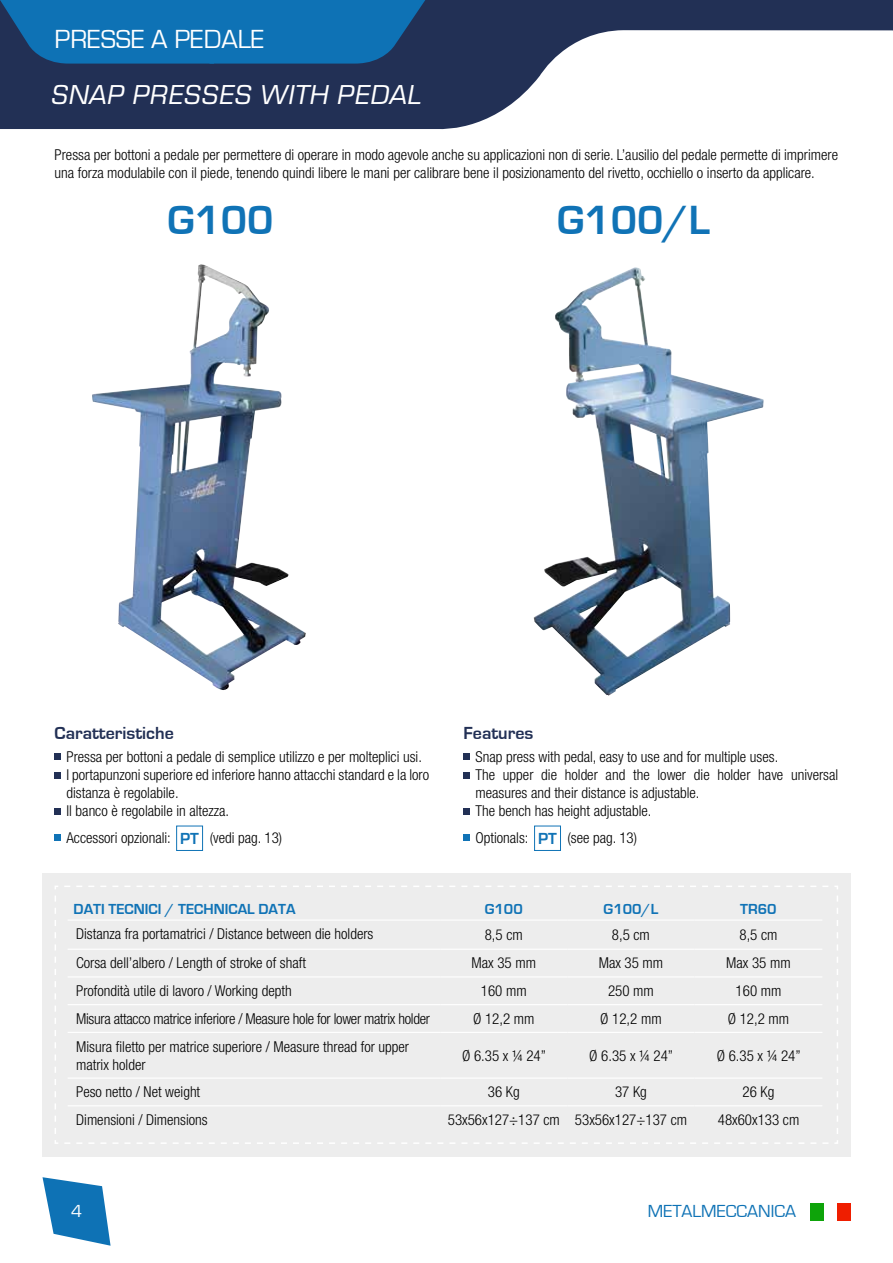
<style>
.page{position:relative;width:893px;height:1263px;background:#fff}
.page>*{position:absolute;margin:0;border:0;box-sizing:border-box;transform-origin:0 0}
.t1{font:700 42px "Eurostile";color:#1073b6}
.t2{font:italic 27px "Eurostile BQ";letter-spacing:.02em;color:#fff}
.t3{font:27px "Eurostile";color:#fff}
.t4{font:700 18px "Eurostile";color:#223055}
.t5{font:18px "Eurostile";color:#0e72b5}
.t6{font:18px "Eurostile";color:#fff}
.t7{font:700 16.5px "Eurostile";color:#1073b6}
.t8{font:300 condensed 15px/18px "Helvetica Neue LT Std";color:#000}
.t9{font:300 condensed 15px "Helvetica Neue LT Std";letter-spacing:-.02em;color:#000}
.t10{font:700 15px "Eurostile";color:#1073b6}
</style>
<div class="page">
<svg style="left:43px;top:1177px;width:68px;height:69px"></svg>
<div style="left:811px;top:1202px;width:13px;height:18px;background:#0ea40a"></div>
<div style="left:837px;top:1202px;width:13px;height:18px;background:#ef1e00"></div>
<svg style="left:0;top:0;width:893px;height:130px;fill:#223055"></svg>
<svg style="left:0;top:0;width:434px;height:64px;background:#1069a8"></svg>
<div style="left:42px;top:873px;width:808px;height:283px;background:#ededed"></div>
<svg style="left:55px;top:886px;width:783px;height:258px"></svg>
<div style="left:534px;top:826px;width:27px;height:25px;border:1px solid #1073b6"></div>
<div style="left:176px;top:826px;width:27px;height:25px;border:1px solid #1073b6"></div>
<div style="left:55px;top:753px;width:6px;height:7px;background:#223055"></div>
<div style="left:464px;top:753px;width:6px;height:7px;background:#223055"></div>
<div style="left:55px;top:772px;width:6px;height:7px;background:#223055"></div>
<div style="left:464px;top:772px;width:6px;height:7px;background:#223055"></div>
<svg style="left:55px;top:808px;width:6px;height:6px"></svg>
<div style="left:55px;top:834px;width:6px;height:7px;background:#1073b6"></div>
<div style="left:464px;top:834px;width:6px;height:7px;background:#1073b6"></div>
<svg style="left:464px;top:808px;width:6px;height:6px"></svg>
<hr style="left:68px;top:919px;width:372px;height:2px;background:#fff">
<hr style="left:440px;top:919px;width:127px;height:2px;background:#fff">
<hr style="left:567px;top:919px;width:127px;height:2px;background:#fff">
<hr style="left:694px;top:919px;width:128px;height:2px;background:#fff">
<hr style="left:68px;top:949px;width:372px;height:1px;background:#fff">
<hr style="left:440px;top:949px;width:127px;height:1px;background:#fff">
<hr style="left:567px;top:949px;width:127px;height:1px;background:#fff">
<hr style="left:694px;top:949px;width:128px;height:1px;background:#fff">
<hr style="left:68px;top:976px;width:372px;height:1px;background:#fff">
<hr style="left:440px;top:976px;width:127px;height:1px;background:#fff">
<hr style="left:567px;top:976px;width:127px;height:1px;background:#fff">
<hr style="left:694px;top:976px;width:128px;height:1px;background:#fff">
<hr style="left:68px;top:1004px;width:372px;height:1px;background:#fff">
<hr style="left:440px;top:1004px;width:127px;height:1px;background:#fff">
<hr style="left:567px;top:1004px;width:127px;height:1px;background:#fff">
<hr style="left:694px;top:1004px;width:128px;height:1px;background:#fff">
<hr style="left:68px;top:1032px;width:372px;height:1px;background:#fff">
<hr style="left:440px;top:1032px;width:127px;height:1px;background:#fff">
<hr style="left:567px;top:1032px;width:127px;height:1px;background:#fff">
<hr style="left:694px;top:1032px;width:128px;height:1px;background:#fff">
<hr style="left:68px;top:1077px;width:372px;height:2px;background:#fff">
<hr style="left:440px;top:1077px;width:127px;height:2px;background:#fff">
<hr style="left:567px;top:1077px;width:127px;height:2px;background:#fff">
<hr style="left:694px;top:1077px;width:128px;height:2px;background:#fff">
<hr style="left:68px;top:1105px;width:372px;height:1px;background:#fff">
<hr style="left:440px;top:1105px;width:127px;height:1px;background:#fff">
<hr style="left:567px;top:1105px;width:127px;height:1px;background:#fff">
<hr style="left:694px;top:1105px;width:128px;height:1px;background:#fff">
<img style="left:92px;top:264px;width:214px;height:426px">
<img style="left:534px;top:267px;width:230px;height:429px">
<h2 class="t3" style="left:55px;top:25px;width:211px">PRESSE A PEDALE</h2>
<h2 class="t2" style="left:51px;top:80px;width:372px">SNAP PRESSES WITH PEDAL</h2>
<p class="t8" style="left:55px;top:145px;width:785px">Pressa per bottoni a pedale per permettere di operare in modo agevole anche su applicazioni non di serie. L’ausilio del pedale permette di imprimere una forza modulabile con il piede, tenendo quindi libere le mani per calibrare bene il posizionamento del rivetto, occhiello o inserto da applicare.</p>
<h1 class="t1" style="left:167px;top:197px;width:108px">G100</h1>
<h1 class="t1" style="left:557px;top:197px;width:154px">G100/L</h1>
<p class="t4" style="left:55px;top:723px;width:121px">Caratteristiche</p>
<p class="t4" style="left:464px;top:723px;width:71px">Features</p>
<p class="t8" style="left:475px;top:748px;width:364px">Snap press with pedal, easy to use and for multiple uses.<br>The upper die holder and the lower die holder have universal measures and their distance is adjustable.<br>The bench has height adjustable.</p>
<p class="t8" style="left:475px;top:828px;width:55px">Optionals:</p>
<p class="t8" style="left:568px;top:828px;width:71px">(see pag. 13)</p>
<p class="t8" style="left:66px;top:748px;width:364px">Pressa per bottoni a pedale di semplice utilizzo e per molteplici usi.<br>I portapunzoni superiore ed inferiore hanno attacchi standard e la loro distanza è regolabile.<br>Il banco è regolabile in altezza.</p>
<p class="t8" style="left:66px;top:828px;width:106px">Accessori opzionali:</p>
<p class="t8" style="left:210px;top:828px;width:74px">(vedi pag. 13)</p>
<p class="t7" style="left:180px;top:829px;width:20px">PT</p>
<p class="t7" style="left:538px;top:829px;width:20px">PT</p>
<p class="t10" style="left:74px;top:901px;width:223px">DATI TECNICI / TECHNICAL DATA</p>
<p class="t10" style="left:485px;top:901px;width:39px">G100</p>
<p class="t10" style="left:604px;top:901px;width:56px">G100/L</p>
<p class="t10" style="left:740px;top:901px;width:38px">TR60</p>
<p class="t8" style="left:76px;top:925px;width:299px">Distanza fra portamatrici / Distance between die holders</p>
<p class="t8" style="left:485px;top:925px;width:39px">8,5 cm</p>
<p class="t8" style="left:612px;top:925px;width:39px">8,5 cm</p>
<p class="t8" style="left:739px;top:925px;width:39px">8,5 cm</p>
<p class="t8" style="left:76px;top:954px;width:231px">Corsa dell’albero / Length of stroke of shaft</p>
<p class="t8" style="left:472px;top:954px;width:66px">Max 35 mm</p>
<p class="t8" style="left:599px;top:954px;width:66px">Max 35 mm</p>
<p class="t8" style="left:726px;top:954px;width:66px">Max 35 mm</p>
<p class="t8" style="left:76px;top:982px;width:217px">Profondità utile di lavoro / Working depth</p>
<p class="t8" style="left:481px;top:982px;width:47px">160 mm</p>
<p class="t8" style="left:608px;top:982px;width:47px">250 mm</p>
<p class="t8" style="left:736px;top:982px;width:47px">160 mm</p>
<p class="t9" style="left:76px;top:1010px;width:355px">Misura attacco matrice inferiore / Measure hole for lower matrix holder</p>
<p class="t8" style="left:473px;top:1009px;width:63px">Ø 12,2 mm</p>
<p class="t8" style="left:600px;top:1009px;width:63px">Ø 12,2 mm</p>
<p class="t8" style="left:728px;top:1009px;width:63px">Ø 12,2 mm</p>
<p class="t8" style="left:76px;top:1037px;width:334px">Misura filetto per matrice superiore / Measure thread for upper matrix holder</p>
<p class="t8" style="left:462px;top:1046px;width:85px">Ø 6.35 x 1/4 24”</p>
<p class="t8" style="left:589px;top:1046px;width:85px">Ø 6.35 x 1/4 24”</p>
<p class="t8" style="left:717px;top:1046px;width:85px">Ø 6.35 x 1/4 24”</p>
<p class="t8" style="left:76px;top:1083px;width:126px">Peso netto / Net weight</p>
<p class="t8" style="left:488px;top:1083px;width:33px">36 Kg</p>
<p class="t8" style="left:615px;top:1083px;width:33px">37 Kg</p>
<p class="t8" style="left:743px;top:1083px;width:33px">26 Kg</p>
<p class="t8" style="left:76px;top:1110px;width:133px">Dimensioni / Dimensions</p>
<p class="t8" style="left:448px;top:1110px;width:241px">53x56x127÷137 cm 53x56x127÷137 cm</p>
<p class="t8" style="left:718px;top:1110px;width:83px">48x60x133 cm</p>
<p class="t6" style="left:71px;top:1202px;width:13px">4</p>
<p class="t5" style="left:648px;top:1202px;width:150px">METALMECCANICA</p>
</div>
